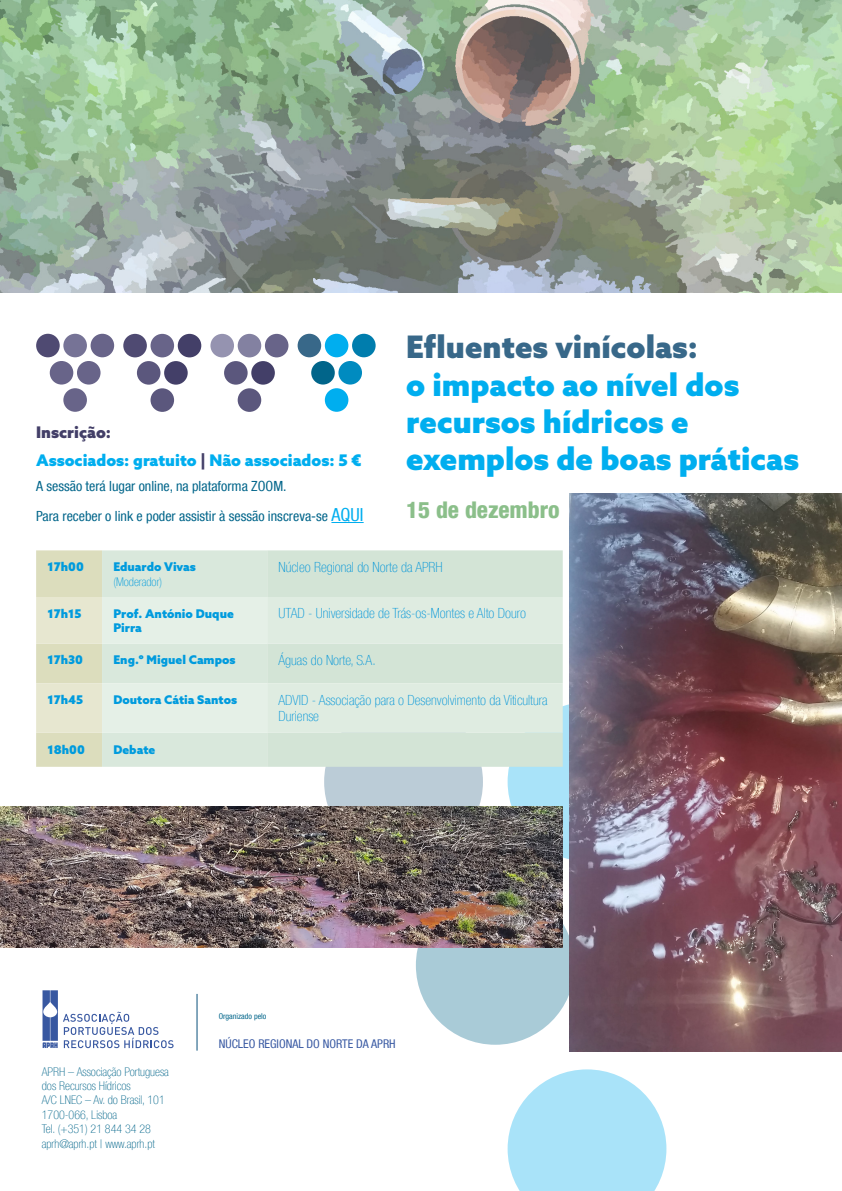
<style>
.page{position:relative;width:842px;height:1191px;background:#fff}
.page>*{position:absolute;margin:0;border:0;box-sizing:border-box;transform-origin:0 0}
.t1{font:900 31px/37.2px "Azo Sans";color:#00aeef}
.t2{font:900 31px "Azo Sans";color:#386889}
.t3{font:800 condensed 23px "Helvetica Neue LT Com";color:#8bbf8a}
.t4{font:900 16px "Azo Sans";color:#00aeef}
.t5{font:900 16px "Azo Sans";color:#433f68}
.t6{font:100 condensed 14px/16.8px "Helvetica Neue LT Com";color:#0095d9}
.t7{font:condensed 14px "Helvetica Neue LT Com";color:#01658a}
.t8{font:100 condensed 12px/14.4px "Helvetica Neue LT Com";color:#01658a}
.t9{font:900 12px/14.4px "Azo Sans";color:#009bde}
.t10{font:condensed 12px "Helvetica Neue LT Com";color:#3758a2}
.t11{font:condensed 8px "Helvetica Neue LT Com";color:#01658a}
.s1{color:#433f68}
.s2{font-size:18px;color:#00aeef}
.s3{font-family:"Helvetica Neue LT Com";font-weight:100;font-stretch:condensed}
</style>
<div class="page">
<div style="left:508px;top:702px;width:158px;height:159px;background:#a9e3f9;border-radius:50%"></div>
<div style="left:324px;top:702px;width:159px;height:159px;background:#bbccd7;border-radius:50%"></div>
<div style="left:416px;top:886px;width:159px;height:158px;background:#a9cbd7;border-radius:50%"></div>
<svg style="left:508px;top:1069px;width:158px;height:122px"></svg>
<div style="left:265px;top:334px;width:23px;height:23px;background:#686489;border-radius:50%"></div>
<div style="left:238px;top:334px;width:23px;height:23px;background:#8381a1;border-radius:50%"></div>
<div style="left:210px;top:334px;width:24px;height:23px;background:#9593b0;border-radius:50%"></div>
<div style="left:251px;top:361px;width:24px;height:24px;background:#433f68;border-radius:50%"></div>
<div style="left:224px;top:361px;width:24px;height:24px;background:#5b577d;border-radius:50%"></div>
<div style="left:238px;top:388px;width:23px;height:24px;background:#5b577d;border-radius:50%"></div>
<div style="left:91px;top:334px;width:23px;height:23px;background:#686489;border-radius:50%"></div>
<div style="left:63px;top:334px;width:24px;height:23px;background:#767396;border-radius:50%"></div>
<div style="left:36px;top:334px;width:24px;height:23px;background:#4f4a72;border-radius:50%"></div>
<div style="left:77px;top:361px;width:24px;height:23px;background:#686489;border-radius:50%"></div>
<div style="left:50px;top:361px;width:23px;height:23px;background:#686489;border-radius:50%"></div>
<div style="left:63px;top:388px;width:24px;height:24px;background:#686489;border-radius:50%"></div>
<div style="left:178px;top:334px;width:23px;height:23px;background:#433f68;border-radius:50%"></div>
<div style="left:151px;top:334px;width:23px;height:23px;background:#686489;border-radius:50%"></div>
<div style="left:123px;top:334px;width:24px;height:23px;background:#4f4a72;border-radius:50%"></div>
<div style="left:164px;top:361px;width:24px;height:24px;background:#433f68;border-radius:50%"></div>
<div style="left:137px;top:361px;width:23px;height:24px;background:#5b577d;border-radius:50%"></div>
<div style="left:151px;top:388px;width:23px;height:24px;background:#5b577d;border-radius:50%"></div>
<div style="left:352px;top:334px;width:24px;height:23px;background:#007dad;border-radius:50%"></div>
<div style="left:325px;top:334px;width:23px;height:23px;background:#00aeef;border-radius:50%"></div>
<div style="left:298px;top:334px;width:23px;height:23px;background:#386889;border-radius:50%"></div>
<div style="left:338px;top:361px;width:24px;height:23px;background:#008bc0;border-radius:50%"></div>
<div style="left:311px;top:361px;width:24px;height:23px;background:#01658a;border-radius:50%"></div>
<div style="left:325px;top:388px;width:23px;height:24px;background:#00aeef;border-radius:50%"></div>
<svg style="left:43px;top:990px;width:131px;height:58px"></svg>
<img style="left:570px;top:493px;width:272px;height:559px">
<svg style="left:36px;top:550px;width:527px;height:217px"></svg>
<img style="left:0;top:0;width:842px;height:292px">
<hr style="left:197px;top:994px;width:1px;height:56px;background:#0a507a">
<hr style="left:331px;top:522px;width:33px;height:1px;background:#00aeef">
<img style="left:0;top:806px;width:563px;height:141px">
<p class="t5" style="left:36px;top:421px;width:76px">Inscrição:</p>
<p class="t4" style="left:36px;top:449px;width:327px">Associados: gratuito <span class="s1">|</span> Não associados: 5 €</p>
<p class="t7" style="left:36px;top:478px;width:252px">A sessão terá lugar online, na plataforma ZOOM.</p>
<p class="t7" style="left:36px;top:508px;width:329px">Para receber o link e poder assistir à sessão inscreva-se <span class="s2">AQUI</span></p>
<p class="t2" style="left:406px;top:326px;width:293px">Efluentes vinícolas:</p>
<p class="t1" style="left:406px;top:365px;width:394px">o impacto ao nível dos recursos hídricos e exemplos de boas práticas</p>
<p class="t3" style="left:406px;top:496px;width:155px">15 de dezembro</p>
<p class="t9" style="left:47px;top:559px;width:38px">17h00</p>
<p class="t9" style="left:113px;top:559px;width:84px">Eduardo Vivas <span class="s3">(Moderador)</span></p>
<p class="t6" style="left:279px;top:558px;width:166px">Núcleo Regional do Norte da APRH</p>
<p class="t9" style="left:47px;top:606px;width:36px">17h15</p>
<p class="t9" style="left:113px;top:606px;width:122px">Prof. António Duque<br>Pirra</p>
<p class="t6" style="left:279px;top:605px;width:249px">UTAD - Universidade de Trás-os-Montes e Alto Douro</p>
<p class="t9" style="left:47px;top:652px;width:37px">17h30</p>
<p class="t9" style="left:113px;top:652px;width:124px">Eng.º Miguel Campos</p>
<p class="t6" style="left:279px;top:651px;width:99px">Águas do Norte, S.A.</p>
<p class="t9" style="left:47px;top:692px;width:37px">17h45</p>
<p class="t9" style="left:113px;top:692px;width:125px">Doutora Cátia Santos</p>
<p class="t6" style="left:279px;top:691px;width:270px">ADVID - Associação para o Desenvolvimento da Viticultura<br>Duriense</p>
<p class="t9" style="left:47px;top:742px;width:39px">18h00</p>
<p class="t9" style="left:113px;top:742px;width:43px">Debate</p>
<p class="t8" style="left:42px;top:1064px;width:129px">APRH – Associação Portuguesa dos Recursos Hídricos</p>
<p class="t8" style="left:42px;top:1092px;width:124px">A/C LNEC – Av. do Brasil, 101<br>1700-066, Lisboa</p>
<p class="t8" style="left:42px;top:1121px;width:111px">Tel. (+351) 21 844 34 28</p>
<p class="t8" style="left:42px;top:1136px;width:115px">aprh@aprh.pt | www.aprh.pt</p>
<p class="t11" style="left:219px;top:1011px;width:49px">Organizado pelo</p>
<p class="t10" style="left:219px;top:1036px;width:178px">NÚCLEO REGIONAL DO NORTE DA APRH</p>
</div>
